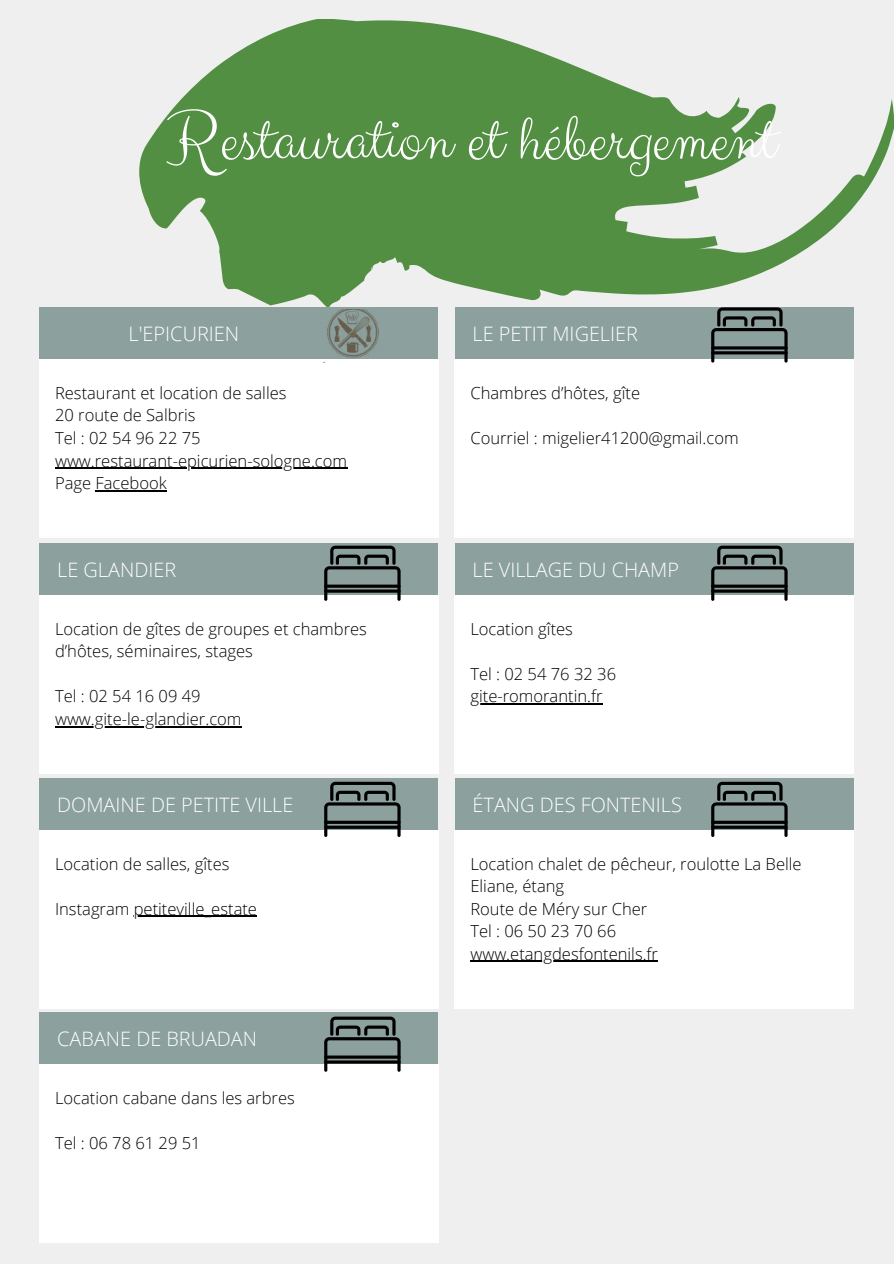
<style>
.page{position:relative;width:894px;height:1264px;background:#fff}
.page>*{position:absolute;margin:0;border:0;box-sizing:border-box;transform-origin:0 0}
.t1{font:69.75px "Clicker Script";color:#fff}
.t2{font:300 19.95px "Open Sans";color:#fff}
.t3{font:300 19.8px "Open Sans";color:#fff}
.t4{font:300 16.5px/22.5px "Open Sans";color:#000}
</style>
<div class="page">
<div style="left:0;top:0;width:893px;height:1263px;background:#efefef"></div>
<div style="left:39px;top:307px;width:399px;height:52px;background:#8ca09e"></div>
<div style="left:39px;top:359px;width:399px;height:178px;background:#fff"></div>
<img style="left:323px;top:310px;width:56px;height:53px">
<hr style="left:55px;top:467px;width:292px;height:2px;background:#000">
<hr style="left:95px;top:490px;width:72px;height:1px;background:#000">
<div style="left:454px;top:307px;width:399px;height:52px;background:#8ca09e"></div>
<div style="left:454px;top:359px;width:399px;height:178px;background:#fff"></div>
<div style="left:39px;top:543px;width:399px;height:52px;background:#8ca09e"></div>
<div style="left:39px;top:595px;width:399px;height:178px;background:#fff"></div>
<hr style="left:55px;top:726px;width:186px;height:1px;background:#000">
<div style="left:454px;top:543px;width:399px;height:52px;background:#8ca09e"></div>
<div style="left:454px;top:595px;width:399px;height:178px;background:#fff"></div>
<hr style="left:470px;top:703px;width:132px;height:1px;background:#000">
<div style="left:39px;top:778px;width:399px;height:52px;background:#8ca09e"></div>
<div style="left:39px;top:830px;width:399px;height:178px;background:#fff"></div>
<hr style="left:134px;top:915px;width:123px;height:1px;background:#000">
<div style="left:454px;top:778px;width:399px;height:52px;background:#8ca09e"></div>
<div style="left:454px;top:830px;width:399px;height:178px;background:#fff"></div>
<hr style="left:470px;top:960px;width:188px;height:1px;background:#000">
<svg style="left:139px;top:19px;width:754px;height:287px;fill:#528f42"></svg>
<div style="left:39px;top:1012px;width:399px;height:52px;background:#8ca09e"></div>
<div style="left:39px;top:1064px;width:399px;height:178px;background:#fff"></div>
<svg style="left:324px;top:781px;width:76px;height:56px"></svg>
<svg style="left:711px;top:545px;width:76px;height:56px"></svg>
<svg style="left:711px;top:307px;width:76px;height:55px"></svg>
<svg style="left:324px;top:1016px;width:76px;height:55px"></svg>
<svg style="left:711px;top:781px;width:76px;height:56px"></svg>
<svg style="left:324px;top:545px;width:76px;height:56px"></svg>
<h1 class="t1" style="left:166px;top:96px;width:610px">Restauration et hébergement</h1>
<p class="t2" style="left:129px;top:320px;width:112px">L'EPICURIEN</p>
<p class="t4" style="left:55px;top:381px;width:293px">Restaurant et location de salles<br>20 route de Salbris<br>Tel : 02 54 96 22 75 www.restaurant-epicurien-sologne.com<br>Page Facebook</p>
<p class="t3" style="left:57px;top:556px;width:120px">LE GLANDIER</p>
<p class="t4" style="left:55px;top:617px;width:313px">Location de gîtes de groupes et chambres d’hôtes, séminaires, stages</p>
<p class="t4" style="left:55px;top:684px;width:188px">Tel : 02 54 16 09 49 www.gite-le-glandier.com</p>
<p class="t3" style="left:57px;top:791px;width:237px">DOMAINE DE PETITE VILLE</p>
<p class="t4" style="left:55px;top:852px;width:176px">Location de salles, gîtes</p>
<p class="t4" style="left:55px;top:897px;width:203px">Instagram petiteville_estate</p>
<p class="t3" style="left:57px;top:1025px;width:201px">CABANE DE BRUADAN</p>
<p class="t4" style="left:55px;top:1086px;width:241px">Location cabane dans les arbres</p>
<p class="t4" style="left:55px;top:1131px;width:147px">Tel : 06 78 61 29 51</p>
<p class="t3" style="left:472px;top:320px;width:167px">LE PETIT MIGELIER</p>
<p class="t4" style="left:470px;top:381px;width:171px">Chambres d’hôtes, gîte</p>
<p class="t4" style="left:470px;top:426px;width:270px">Courriel : migelier41200@gmail.com</p>
<p class="t3" style="left:472px;top:556px;width:208px">LE VILLAGE DU CHAMP</p>
<p class="t4" style="left:470px;top:617px;width:104px">Location gîtes</p>
<p class="t4" style="left:470px;top:662px;width:147px">Tel : 02 54 76 32 36 gite-romorantin.fr</p>
<p class="t3" style="left:472px;top:791px;width:211px">ÉTANG DES FONTENILS</p>
<p class="t4" style="left:470px;top:852px;width:332px">Location chalet de pêcheur, roulotte La Belle<br>Eliane, étang<br>Route de Méry sur Cher<br>Tel : 06 50 23 70 66 www.etangdesfontenils.fr</p>
</div>
